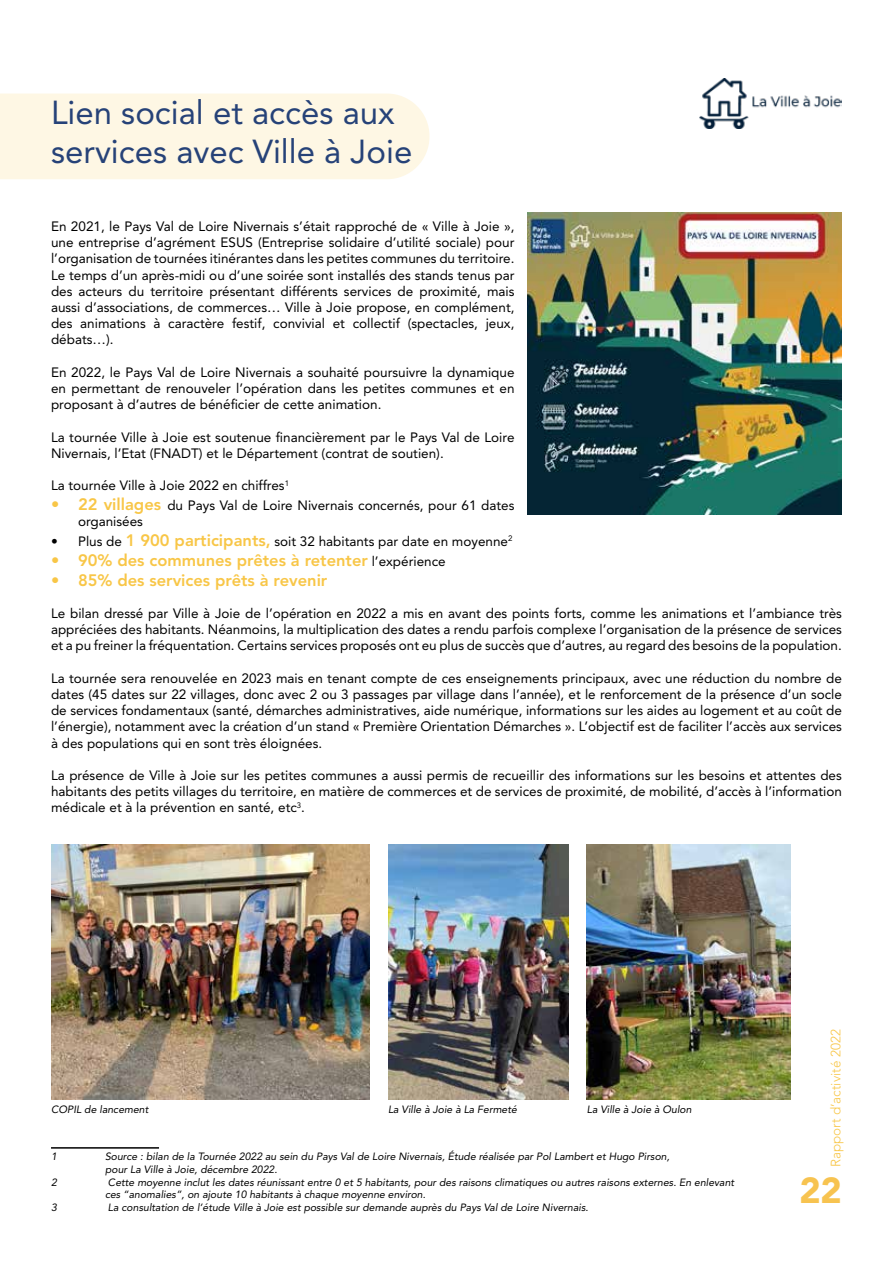
<style>
.page{position:relative;width:893px;height:1263px;background:#fff}
.page>*{position:absolute;margin:0;border:0;box-sizing:border-box;transform-origin:0 0}
.t1{font:900 36px "Avenir LT Std";color:#f7c350}
.t2{font:33px/39.6px "Avenir LT Std";color:#264278}
.t3{font:800 16.5px "Avenir LT Std";color:#f8c647}
.t4{font:13.5px/16.2px "Avenir LT Std";color:#000;text-align:justify}
.t5{font:300 13.5px "Avenir LT Std";color:#f8c647}
.t6{font:italic 10.5px/12.6px "Avenir LT Std";color:#000}
.s1{font-weight:800;font-size:16.5px;color:#f8c647}
.s2{font-weight:400;font-size:13.5px;color:#000}
</style>
<div class="page">
<hr style="left:51px;top:1147px;width:108px;height:1px;background:#000">
<div style="left:0;top:94px;width:429px;height:85px;background:#fef7e4"></div>
<img style="left:527px;top:212px;width:315px;height:302px">
<img style="left:51px;top:844px;width:319px;height:255px">
<img style="left:388px;top:844px;width:181px;height:255px">
<img style="left:587px;top:844px;width:204px;height:255px">
<img style="left:699px;top:78px;width:143px;height:50px">
<h2 class="t2" style="left:51px;top:93px;width:363px">Lien social et accès aux services avec Ville à Joie</h2>
<p class="t4" style="left:51px;top:218px;width:465px">En 2021, le Pays Val de Loire Nivernais s’était rapproché de « Ville à Joie », une entreprise d’agrément ESUS (Entreprise solidaire d’utilité sociale) pour l’organisation de tournées itinérantes dans les petites communes du territoire.<br>Le temps d’un après-midi ou d’une soirée sont installés des stands tenus par des acteurs du territoire présentant différents services de proximité, mais aussi d’associations, de commerces… Ville à Joie propose, en complément, des animations à caractère festif, convivial et collectif (spectacles, jeux, débats…).</p>
<p class="t4" style="left:51px;top:364px;width:465px">En 2022, le Pays Val de Loire Nivernais a souhaité poursuivre la dynamique en permettant de renouveler l’opération dans les petites communes et en proposant à d’autres de bénéficier de cette animation.</p>
<p class="t4" style="left:51px;top:429px;width:465px">La tournée Ville à Joie est soutenue financièrement par le Pays Val de Loire<br>Nivernais, l’Etat (FNADT) et le Département (contrat de soutien).</p>
<p class="t4" style="left:51px;top:477px;width:240px">La tournée Ville à Joie 2022 en chiffres<sup>1</sup></p>
<p class="t4" style="left:78px;top:497px;width:438px;text-indent:-27px"><span class="s1">• 22 villages</span> du Pays Val de Loire Nivernais concernés, pour 61 dates organisées</p>
<p class="t4" style="left:51px;top:533px;width:463px">• Plus de <span class="s1">1 900 participants,</span> soit 32 habitants par date en moyenne<sup>2</sup></p>
<p class="t3" style="left:51px;top:550px;width:396px">• 90% des communes prêtes à retenter <span class="s2">l’expérience</span></p>
<p class="t3" style="left:51px;top:570px;width:278px">• 85% des services prêts à revenir</p>
<p class="t4" style="left:51px;top:605px;width:792px">Le bilan dressé par Ville à Joie de l’opération en 2022 a mis en avant des points forts, comme les animations et l’ambiance très appréciées des habitants. Néanmoins, la multiplication des dates a rendu parfois complexe l’organisation de la présence de services et a pu freiner la fréquentation. Certains services proposés ont eu plus de succès que d’autres, au regard des besoins de la population.</p>
<p class="t4" style="left:51px;top:670px;width:792px">La tournée sera renouvelée en 2023 mais en tenant compte de ces enseignements principaux, avec une réduction du nombre de dates (45 dates sur 22 villages, donc avec 2 ou 3 passages par village dans l’année), et le renforcement de la présence d’un socle de services fondamentaux (santé, démarches administratives, aide numérique, informations sur les aides au logement et au coût de l’énergie), notamment avec la création d’un stand « Première Orientation Démarches ». L’objectif est de faciliter l’accès aux services à des populations qui en sont très éloignées.</p>
<p class="t4" style="left:51px;top:767px;width:792px">La présence de Ville à Joie sur les petites communes a aussi permis de recueillir des informations sur les besoins et attentes des habitants des petits villages du territoire, en matière de commerces et de services de proximité, de mobilité, d’accès à l’information médicale et à la prévention en santé, etc<sup>3</sup>.</p>
<p class="t6" style="left:51px;top:1103px;width:99px">COPIL de lancement</p>
<p class="t6" style="left:388px;top:1103px;width:130px">La Ville à Joie à La Fermeté</p>
<p class="t6" style="left:587px;top:1103px;width:106px">La Ville à Joie à Oulon</p>
<p class="t6" style="left:51px;top:1151px;width:7px">1</p>
<p class="t6" style="left:105px;top:1151px;width:566px">Source : bilan de la Tournée 2022 au sein du Pays Val de Loire Nivernais, Étude réalisée par Pol Lambert et Hugo Pirson, pour La Ville à Joie, décembre 2022.</p>
<p class="t6" style="left:51px;top:1176px;width:7px">2</p>
<p class="t6" style="left:105px;top:1176px;width:631px">Cette moyenne inclut les dates réunissant entre 0 et 5 habitants, pour des raisons climatiques ou autres raisons externes. En enlevant ces “anomalies”, on ajoute 10 habitants à chaque moyenne environ.</p>
<p class="t6" style="left:51px;top:1201px;width:7px">3</p>
<p class="t6" style="left:108px;top:1201px;width:482px">La consultation de l’étude Ville à Joie est possible sur demande auprès du Pays Val de Loire Nivernais.</p>
<p class="t5" style="left:828px;top:1167px;width:140px;rotate:-90deg">Rapport d’activité 2022</p>
<h1 class="t1" style="left:799px;top:1169px;width:44px">22</h1>
</div>
